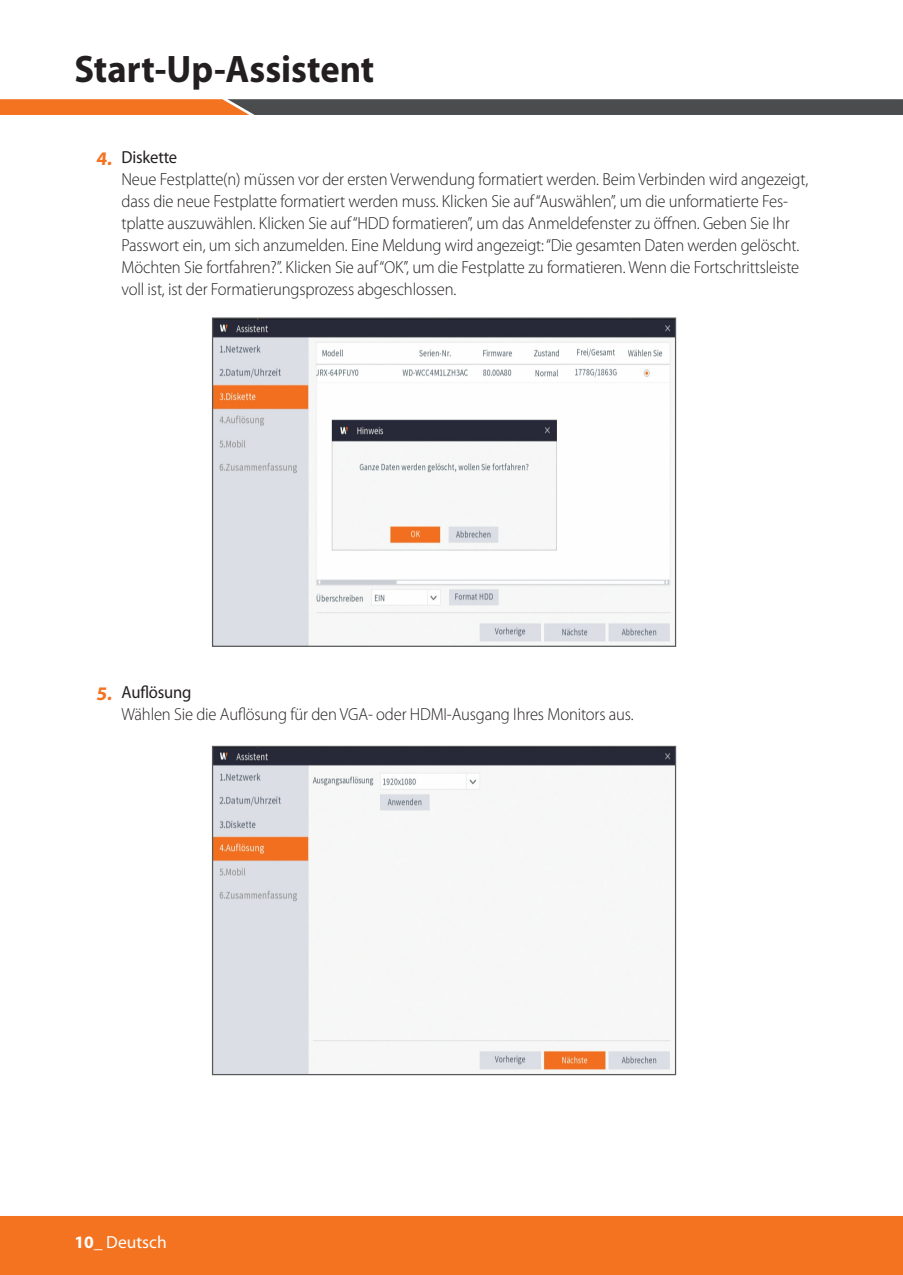
<style>
.page{position:relative;width:903px;height:1275px;background:#fff}
.page>*{position:absolute;margin:0;border:0;box-sizing:border-box;transform-origin:0 0}
.t1{font:700 38.5px "Myriad Pro";color:#231f20;scale:.95 1}
.t2{font:300 17.5px/21.9px "Myriad Pro";letter-spacing:-.01em;color:#231f20;scale:.95 1}
.t3{font:17.5px "Myriad Pro";color:#fff}
.s1{font-weight:700;font-size:19.25px;color:#f47321}
.s2{font-weight:400}
.s3{font-weight:700}
</style>
<div class="page">
<div style="left:0;top:1216px;width:903px;height:59px;background:#f47321"></div>
<svg style="left:0;top:99px;width:903px;height:16px;background:#7a5945"></svg>
<img style="left:214px;top:748px;width:460px;height:325px">
<div style="left:212px;top:746px;width:464px;height:329px;border:1px solid #57585a"></div>
<img style="left:214px;top:319px;width:460px;height:326px">
<div style="left:212px;top:317px;width:464px;height:330px;border:1px solid #57585a"></div>
<h1 class="t1" style="left:74px;top:44px;width:317px">Start-Up-Assistent</h1>
<p class="t2" style="left:122px;top:147px;width:724px;text-indent:-25px"><span class="s1">4.</span> <span class="s2">Diskette<br></span>Neue Festplatte(n) müssen vor der ersten Verwendung formatiert werden. Beim Verbinden wird angezeigt, dass die neue Festplatte formatiert werden muss. Klicken Sie auf “Auswählen”, um die unformatierte Fes&shy;tplatte auszuwählen. Klicken Sie auf “HDD formatieren”, um das Anmeldefenster zu öffnen. Geben Sie Ihr Passwort ein, um sich anzumelden. Eine Meldung wird angezeigt: “Die gesamten Daten werden gelöscht.<br>Möchten Sie fortfahren?”. Klicken Sie auf “OK”, um die Festplatte zu formatieren. Wenn die Fortschrittsleiste voll ist, ist der Formatierungsprozess abgeschlossen.</p>
<p class="t2" style="left:122px;top:681px;width:540px;text-indent:-25px"><span class="s1">5.</span> <span class="s2">Auflösung<br></span>Wählen Sie die Auflösung für den VGA- oder HDMI-Ausgang Ihres Monitors aus.</p>
<p class="t3" style="left:74px;top:1232px;width:94px"><span class="s3">10</span>_ Deutsch</p>
</div>
